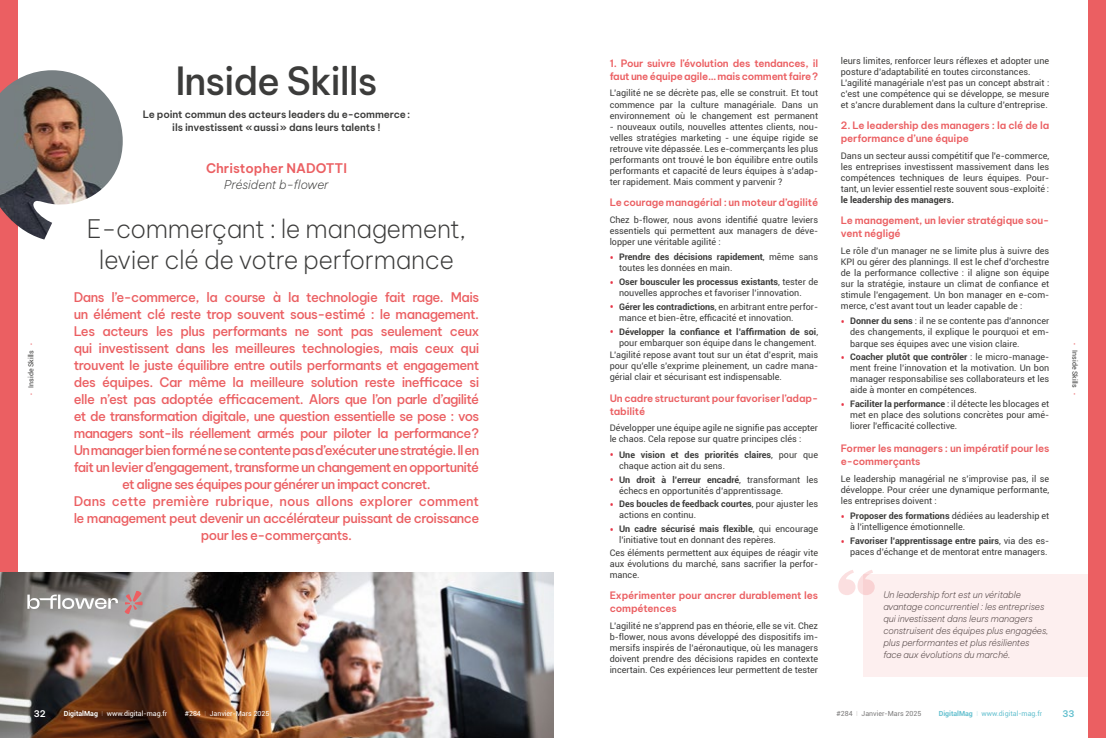
<style>
.page{position:relative;width:1106px;height:738px;background:#fff}
.page>*{position:absolute;margin:0;border:0;box-sizing:border-box;transform-origin:0 0}
.t1{font:500 38px "Be Vietnam Pro";letter-spacing:-.03em;color:#3c3c3b}
.t2{font:200 25px/31px "Be Vietnam Pro";letter-spacing:-.02em;color:#3c3c3b;text-align:center}
.t3{font:500 13px/17px "Be Vietnam Pro";letter-spacing:-.04em;color:#eb5f62;text-align:center}
.t4{font:600 13px "Be Vietnam Pro";color:#eb5f62}
.t5{font:italic 200 12px "Be Vietnam Pro";color:#3c3c3b}
.t6{font:600 10px/13px "Be Vietnam Pro";letter-spacing:-.015em;color:#eb5f62}
.t7{font:600 10px/13px "Be Vietnam Pro";letter-spacing:-.01em;color:#3c3c3b;text-align:center}
.t8{font:9px/11px "Roboto";color:#3c3c3b;text-align:justify}
.t9{font:italic 200 9px/12px "Be Vietnam Pro";letter-spacing:-.01em;color:#3c3c3b}
.t10{font:700 9px/11px "Roboto";color:#3c3c3b;text-align:right}
.t11{font:600 9px "Be Vietnam Pro";color:#64c0cf}
.t12{font:600 9px "Be Vietnam Pro";color:#fff}
.t13{font:7px "Roboto";color:#fff}
.t14{font:7px "Roboto";color:#64c0cf}
.t15{font:7px "Roboto";color:#3c3c3b}
.t16{font:7px "Roboto";color:#7c7b7b}
.s1{font-size:5.5px;color:#eb5f62}
.s2{font-weight:700}
.s3{font-weight:100}
.s4{font-size:11.7px;color:#e73446}
.s5{font-weight:400;font-size:11.7px;color:#e73446}
.s6{font-weight:400}
</style>
<div class="page">
<div style="left:1089px;top:0;width:17px;height:737px;background:#eb5f62"></div>
<div style="left:0;top:0;width:17px;height:737px;background:#eb5f62"></div>
<img style="left:0;top:572px;width:553px;height:165px">
<img style="left:0;top:70px;width:123px;height:169px">
<div style="left:863px;top:573px;width:226px;height:102px;background:#fdefef"></div>
<svg style="left:838px;top:570px;width:36px;height:24px"></svg>
<svg style="left:125px;top:590px;width:18px;height:23px"></svg>
<svg style="left:27px;top:594px;width:91px;height:14px"></svg>
<p class="t15" style="left:26px;top:394px;width:53px;rotate:-90deg"><span class="s1">•</span> Inside Skills <span class="s1">•</span></p>
<h1 class="t1" style="left:175px;top:49px;width:203px">Inside Skills</h1>
<p class="t7" style="left:143px;top:106px;width:269px">Le point commun des acteurs leaders du e-commerce: ils investissent «aussi» dans leurs talents !</p>
<h3 class="t4" style="left:206px;top:157px;width:142px">Christopher NADOTTI</h3>
<h3 class="t5" style="left:224px;top:175px;width:106px">Président b-flower</h3>
<h2 class="t2" style="left:87px;top:211px;width:381px">E-commerçant : le management, levier clé de votre performance</h2>
<p class="t3" style="left:74px;top:287px;width:407px">Dans l’e-commerce, la course à la technologie fait rage. Mais un élément clé reste trop souvent sous-estimé : le management.<br>Les acteurs les plus performants ne sont pas seulement ceux qui investissent dans les meilleures technologies, mais ceux qui trouvent le juste équilibre entre outils performants et engagement des équipes. Car même la meilleure solution reste inefficace si elle n’est pas adoptée efficacement. Alors que l’on parle d’agilité et de transformation digitale, une question essentielle se pose : vos managers sont-ils réellement armés pour piloter la performance?<br>Un manager bien formé ne se contente pas d’exécuter une stratégie. Il en fait un levier d’engagement, transforme un changement en opportunité et aligne ses équipes pour générer un impact concret.<br>Dans cette première rubrique, nous allons explorer comment le management peut devenir un accélérateur puissant de croissance pour les e-commerçants.</p>
<p class="t12" style="left:34px;top:705px;width:14px">32</p>
<p class="t13" style="left:64px;top:707px;width:105px"><span class="s2">DigitalMag</span> <span class="s3">I</span> www.digital-mag.fr</p>
<p class="t13" style="left:185px;top:707px;width:86px">#284 <span class="s3">I</span> Janvier-Mars 2025</p>
<p class="t6" style="left:609px;top:55px;width:210px">1. Pour suivre l’évolution des tendances, il faut une équipe agile… mais comment faire?</p>
<p class="t8" style="left:609px;top:87px;width:210px">L’agilité ne se décrète pas, elle se construit. Et tout commence par la culture managériale. Dans un environnement où le changement est permanent</p>
<p class="t8" style="left:609px;top:120px;width:210px">- nouveaux outils, nouvelles attentes clients, nou&shy;velles stratégies marketing - une équipe rigide se retrouve vite dépassée. Les e-commerçants les plus performants ont trouvé le bon équilibre entre outils performants et capacité de leurs équipes à s’adap&shy;ter rapidement. Mais comment y parvenir ?</p>
<p class="t6" style="left:609px;top:195px;width:210px">Le courage managérial : un moteur d’agilité</p>
<p class="t8" style="left:609px;top:214px;width:210px">Chez b-flower, nous avons identifié quatre leviers essentiels qui permettent aux managers de déve&shy;lopper une véritable agilité :</p>
<p class="t8" style="left:619px;top:251px;width:200px;text-indent:-9px"><span class="s4">•</span> <span class="s2">Prendre des décisions rapidement</span>, même sans toutes les données en main.</p>
<p class="t8" style="left:619px;top:276px;width:200px;text-indent:-9px"><span class="s4">•</span> <span class="s2">Oser bousculer les processus existants</span>, tester de nouvelles approches et favoriser l’innovation.</p>
<p class="t8" style="left:619px;top:300px;width:200px;text-indent:-9px"><span class="s4">•</span> <span class="s2">Gérer les contradictions</span>, en arbitrant entre perfor&shy;mance et bien-être, efficacité et innovation.</p>
<p class="t10" style="left:609px;top:325px;width:210px"><span class="s5">•</span> Développer la confiance et l’affirmation de soi<span class="s6">, pour embarquer son équipe dans le changement.</span></p>
<p class="t8" style="left:609px;top:349px;width:210px">L’agilité repose avant tout sur un état d’esprit, mais pour qu’elle s’exprime pleinement, un cadre mana&shy;gérial clair et sécurisant est indispensable.</p>
<p class="t6" style="left:609px;top:390px;width:210px">Un cadre structurant pour favoriser l’adap&shy;tabilité</p>
<p class="t8" style="left:609px;top:422px;width:210px">Développer une équipe agile ne signifie pas accepter le chaos. Cela repose sur quatre principes clés :</p>
<p class="t10" style="left:619px;top:448px;width:200px;text-align:left;text-indent:-9px"><span class="s5">•</span> Une vision et des priorités claires<span class="s6">, pour que chaque action ait du sens.</span></p>
<p class="t8" style="left:619px;top:473px;width:200px;text-indent:-9px"><span class="s4">•</span> <span class="s2">Un droit à l’erreur encadré</span>, transformant les échecs en opportunités d’apprentissage.</p>
<p class="t8" style="left:619px;top:498px;width:200px;text-indent:-9px"><span class="s4">•</span> <span class="s2">Des boucles de feedback courtes</span>, pour ajuster les actions en continu.</p>
<p class="t8" style="left:619px;top:523px;width:200px;text-indent:-9px"><span class="s4">•</span> <span class="s2">Un cadre sécurisé mais flexible</span>, qui encourage l’initiative tout en donnant des repères.</p>
<p class="t8" style="left:609px;top:546px;width:210px">Ces éléments permettent aux équipes de réagir vite aux évolutions du marché, sans sacrifier la perfor&shy;mance.</p>
<p class="t6" style="left:609px;top:587px;width:210px">Expérimenter pour ancrer durablement les compétences</p>
<p class="t8" style="left:609px;top:619px;width:210px">L’agilité ne s’apprend pas en théorie, elle se vit. Chez b-flower, nous avons développé des dispositifs im&shy;mersifs inspirés de l’aéronautique, où les managers doivent prendre des décisions rapides en contexte incertain. Ces expériences leur permettent de tester</p>
<p class="t8" style="left:840px;top:54px;width:210px;text-align:left">leurs limites, renforcer leurs réflexes et adopter une posture d’adaptabilité en toutes circonstances.<br>L’agilité managériale n’est pas un concept abstrait : c’est une compétence qui se développe, se mesure et s’ancre durablement dans la culture d’entreprise.</p>
<p class="t6" style="left:840px;top:118px;width:210px">2. Le leadership des managers : la clé de la performance d’une équipe</p>
<p class="t8" style="left:840px;top:150px;width:210px">Dans un secteur aussi compétitif que l’e-commerce, les entreprises investissent massivement dans les compétences techniques de leurs équipes. Pour&shy;tant, un levier essentiel reste souvent sous-exploité :</p>
<p class="t10" style="left:840px;top:194px;width:115px">le leadership des managers.</p>
<p class="t6" style="left:840px;top:213px;width:210px">Le management, un levier stratégique sou&shy;vent négligé</p>
<p class="t8" style="left:840px;top:245px;width:210px">Le rôle d’un manager ne se limite plus à suivre des KPI ou gérer des plannings. Il est le chef d’orchestre de la performance collective : il aligne son équipe sur la stratégie, instaure un climat de confiance et stimule l’engagement. Un bon manager en e-com&shy;merce, c’est avant tout un leader capable de :</p>
<p class="t8" style="left:850px;top:315px;width:200px;text-indent:-9px"><span class="s4">•</span> <span class="s2">Donner du sens</span> : il ne se contente pas d’annoncer des changements, il explique le pourquoi et em&shy;barque ses équipes avec une vision claire.</p>
<p class="t8" style="left:850px;top:351px;width:200px;text-indent:-9px"><span class="s4">•</span> <span class="s2">Coacher plutôt que contrôler</span> : le micro-manage&shy;ment freine l’innovation et la motivation. Un bon manager responsabilise ses collaborateurs et les aide à monter en compétences.</p>
<p class="t8" style="left:850px;top:398px;width:200px;text-indent:-9px"><span class="s4">•</span> <span class="s2">Faciliter la performance</span> : il détecte les blocages et met en place des solutions concrètes pour amé&shy;liorer l’efficacité collective.</p>
<p class="t6" style="left:840px;top:440px;width:210px">Former les managers : un impératif pour les e-commerçants</p>
<p class="t8" style="left:840px;top:472px;width:210px">Le leadership managérial ne s’improvise pas, il se développe. Pour créer une dynamique performante, les entreprises doivent :</p>
<p class="t8" style="left:850px;top:510px;width:200px;text-indent:-9px"><span class="s4">•</span> <span class="s2">Proposer des formations</span> dédiées au leadership et à l’intelligence émotionnelle.</p>
<p class="t8" style="left:840px;top:534px;width:210px;text-align:right"><span class="s4">•</span> <span class="s2">Favoriser l’apprentissage entre pairs</span>, via des es&shy;paces d’échange et de mentorat entre managers.</p>
<p class="t9" style="left:883px;top:588px;width:167px">Un leadership fort est un véritable avantage concurrentiel : les entreprises qui investissent dans leurs managers construisent des équipes plus engagées, plus performantes et plus résilientes face aux évolutions du marché.</p>
<p class="t15" style="left:1079px;top:343px;width:53px;rotate:90deg"><span class="s1">•</span> Inside Skills <span class="s1">•</span></p>
<p class="t16" style="left:836px;top:707px;width:86px">#284 <span class="s3">I</span> Janvier-Mars 2025</p>
<p class="t14" style="left:938px;top:707px;width:105px"><span class="s2">DigitalMag</span> <span class="s3">I</span> www.digital-mag.fr</p>
<p class="t11" style="left:1062px;top:705px;width:14px">33</p>
</div>
